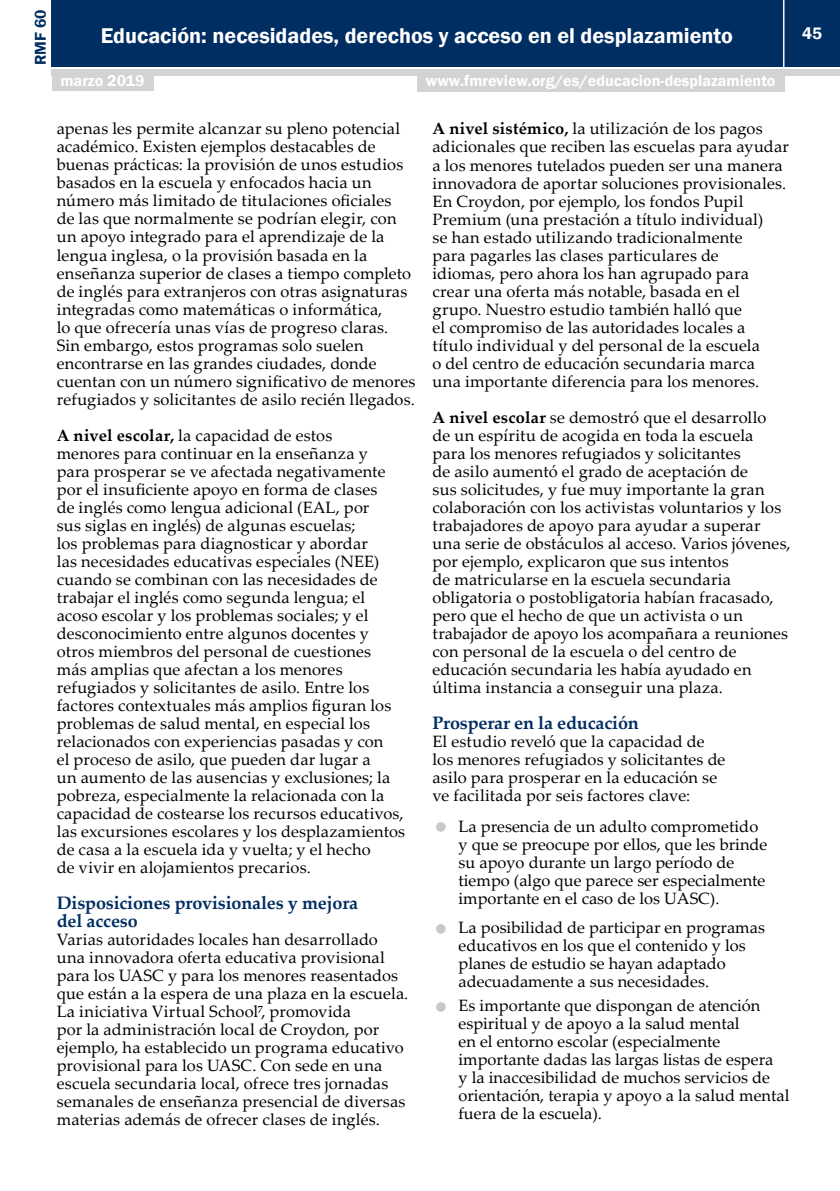
<style>
.page{position:relative;width:840px;height:1191px;background:#fff}
.page>*{position:absolute;margin:0;border:0;box-sizing:border-box;transform-origin:0 0}
.t1{font:600 22px "Franklin Gothic";color:#fff}
.t2{font:700 18px/18px "Palatino Linotype";letter-spacing:-.01em;color:#002d62}
.t3{font:600 17px "Franklin Gothic";color:#fff}
.t4{font:16.4px/18px "Palatino Linotype";letter-spacing:.01em;color:#000}
.t5{font:600 16px "Franklin Gothic";color:#fff}
.t6{font:600 16px "Franklin Gothic";color:#002d62}
.s1{font-weight:700}
</style>
<div class="page">
<div style="left:52px;top:0;width:787px;height:66px;background:#002d62"></div>
<div style="left:52px;top:69px;width:787px;height:6px;background:#d1d3d4"></div>
<hr style="left:782px;top:0;width:2px;height:68px;background:#fff">
<div style="left:52px;top:73px;width:101px;height:18px;background:#d1d3d4"></div>
<div style="left:416px;top:74px;width:368px;height:18px;background:#d1d3d4"></div>
<p class="t6" style="left:31px;top:65px;width:57px;rotate:-90deg">RMF 60</p>
<h1 class="t1" style="left:101px;top:22px;width:633px">Educación: necesidades, derechos y acceso en el desplazamiento</h1>
<p class="t5" style="left:60px;top:71px;width:86px">marzo 2019</p>
<p class="t5" style="left:425px;top:71px;width:351px">www.fmreview.org/es/educacion-desplazamiento</p>
<p class="t4" style="left:57px;top:119px;width:360px">apenas les permite alcanzar su pleno potencial académico. Existen ejemplos destacables de buenas prácticas: la provisión de unos estudios basados en la escuela y enfocados hacia un número más limitado de titulaciones oficiales<br>de las que normalmente se podrían elegir, con un apoyo integrado para el aprendizaje de la lengua inglesa, o la provisión basada en la enseñanza superior de clases a tiempo completo de inglés para extranjeros con otras asignaturas integradas como matemáticas o informática,<br>lo que ofrecería unas vías de progreso claras.<br>Sin embargo, estos programas solo suelen encontrarse en las grandes ciudades, donde cuentan con un número significativo de menores refugiados y solicitantes de asilo recién llegados.</p>
<p class="t4" style="left:57px;top:425px;width:350px"><span class="s1">A nivel escolar,</span> la capacidad de estos<br>menores para continuar en la enseñanza y<br>para prosperar se ve afectada negativamente por el insuficiente apoyo en forma de clases<br>de inglés como lengua adicional (EAL, por<br>sus siglas en inglés) de algunas escuelas;<br>los problemas para diagnosticar y abordar<br>las necesidades educativas especiales (NEE) cuando se combinan con las necesidades de trabajar el inglés como segunda lengua; el acoso escolar y los problemas sociales; y el desconocimiento entre algunos docentes y otros miembros del personal de cuestiones más amplias que afectan a los menores refugiados y solicitantes de asilo. Entre los factores contextuales más amplios figuran los problemas de salud mental, en especial los relacionados con experiencias pasadas y con<br>el proceso de asilo, que pueden dar lugar a<br>un aumento de las ausencias y exclusiones; la pobreza, especialmente la relacionada con la capacidad de costearse los recursos educativos, las excursiones escolares y los desplazamientos de casa a la escuela ida y vuelta; y el hecho<br>de vivir en alojamientos precarios.</p>
<p class="t2" style="left:57px;top:893px;width:303px">Disposiciones provisionales y mejora del acceso</p>
<p class="t4" style="left:57px;top:929px;width:353px">Varias autoridades locales han desarrollado una innovadora oferta educativa provisional para los UASC y para los menores reasentados que están a la espera de una plaza en la escuela.<br>La iniciativa Virtual School⁷, promovida<br>por la administración local de Croydon, por ejemplo, ha establecido un programa educativo provisional para los UASC. Con sede en una escuela secundaria local, ofrece tres jornadas semanales de enseñanza presencial de diversas materias además de ofrecer clases de inglés.</p>
<p class="t4" style="left:432px;top:119px;width:358px"><span class="s1">A nivel sistémico,</span> la utilización de los pagos adicionales que reciben las escuelas para ayudar a los menores tutelados pueden ser una manera innovadora de aportar soluciones provisionales.<br>En Croydon, por ejemplo, los fondos Pupil Premium (una prestación a título individual)<br>se han estado utilizando tradicionalmente<br>para pagarles las clases particulares de<br>idiomas, pero ahora los han agrupado para crear una oferta más notable, basada en el grupo. Nuestro estudio también halló que<br>el compromiso de las autoridades locales a título individual y del personal de la escuela<br>o del centro de educación secundaria marca<br>una importante diferencia para los menores.</p>
<p class="t4" style="left:432px;top:407px;width:359px"><span class="s1">A nivel escolar</span> se demostró que el desarrollo<br>de un espíritu de acogida en toda la escuela<br>para los menores refugiados y solicitantes<br>de asilo aumentó el grado de aceptación de<br>sus solicitudes, y fue muy importante la gran colaboración con los activistas voluntarios y los trabajadores de apoyo para ayudar a superar una serie de obstáculos al acceso. Varios jóvenes, por ejemplo, explicaron que sus intentos<br>de matricularse en la escuela secundaria obligatoria o postobligatoria habían fracasado, pero que el hecho de que un activista o un trabajador de apoyo los acompañara a reuniones con personal de la escuela o del centro de educación secundaria les había ayudado en última instancia a conseguir una plaza.</p>
<p class="t2" style="left:432px;top:713px;width:208px">Prosperar en la educación</p>
<p class="t4" style="left:432px;top:731px;width:294px">El estudio reveló que la capacidad de los menores refugiados y solicitantes de asilo para prosperar en la educación se ve facilitada por seis factores clave:</p>
<p class="t4" style="left:458px;top:816px;width:310px">La presencia de un adulto comprometido y que se preocupe por ellos, que les brinde su apoyo durante un largo período de tiempo (algo que parece ser especialmente importante en el caso de los UASC).</p>
<p class="t4" style="left:458px;top:918px;width:308px">La posibilidad de participar en programas educativos en los que el contenido y los planes de estudio se hayan adaptado adecuadamente a sus necesidades.</p>
<p class="t4" style="left:458px;top:995px;width:332px">Es importante que dispongan de atención espiritual y de apoyo a la salud mental<br>en el entorno escolar (especialmente importante dadas las largas listas de espera<br>y la inaccesibilidad de muchos servicios de orientación, terapia y apoyo a la salud mental fuera de la escuela).</p>
<p class="t3" style="left:801px;top:23px;width:21px">45</p>
</div>
